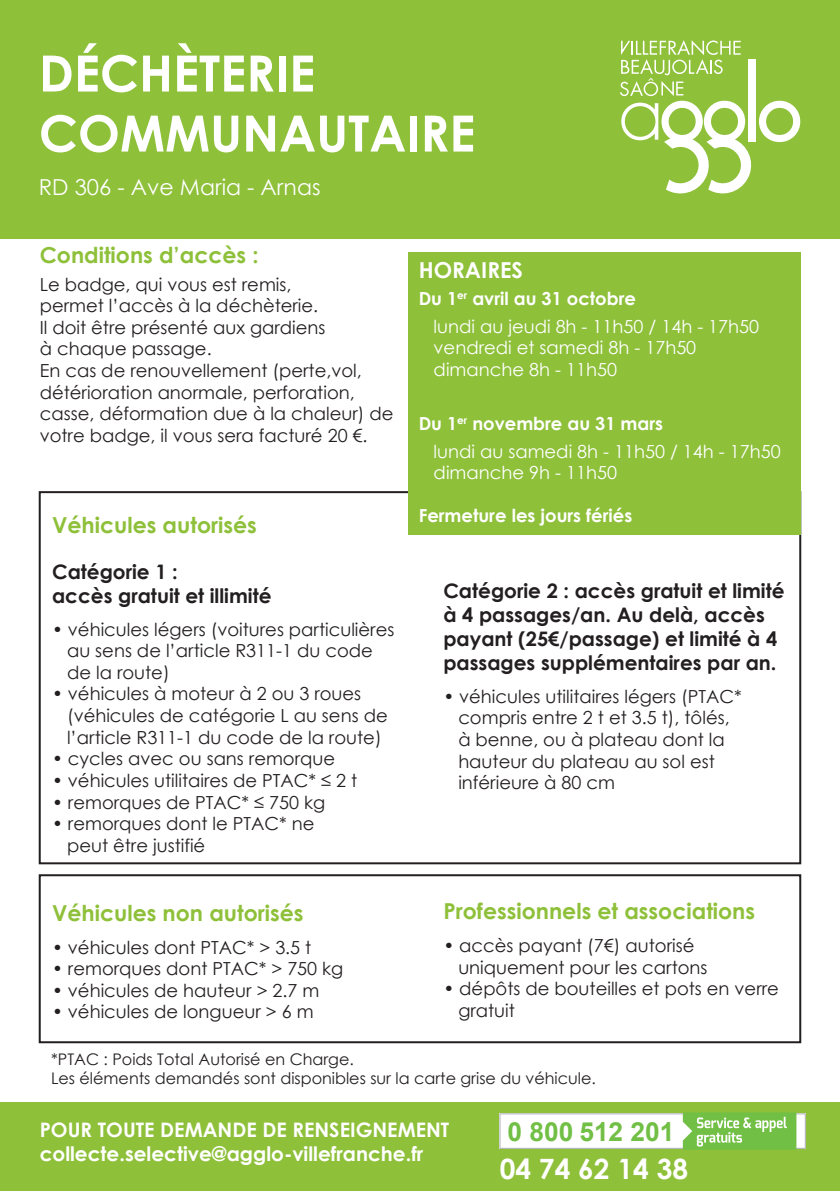
<style>
.page{position:relative;width:840px;height:1191px;background:#fff}
.page>*{position:absolute;margin:0;border:0;box-sizing:border-box;transform-origin:0 0}
.t1{font:700 50px "Century Gothic";color:#fff}
.t2{font:700 28px "Century Gothic";color:#fff}
.t3{font:700 26.4px "Arial";color:#71bf44}
.t4{font:700 22px "Century Gothic";color:#8ec03a}
.t5{font:22px "Century Gothic";color:#fff}
.t6{font:700 22px "Century Gothic";color:#fff}
.t7{font:700 20px/24px "Century Gothic";color:#231f20}
.t8{font:700 20px "Century Gothic";color:#fff}
.t9{font:18px/21.6px "Century Gothic";color:#231f20}
.t10{font:18px "Century Gothic";color:#fff}
.t11{font:700 18px "Century Gothic";color:#fff}
.t12{font:16px "Century Gothic";color:#231f20}
</style>
<div class="page">
<div style="left:0;top:0;width:839px;height:238px;background:#8ec03a"></div>
<div style="left:0;top:1102px;width:839px;height:89px;background:#8ec03a"></div>
<div style="left:39px;top:874px;width:761px;height:169px;border:2px solid #231f20"></div>
<div style="left:408px;top:252px;width:392px;height:282px;background:#8ec03a"></div>
<svg style="left:620px;top:40px;width:179px;height:153px"></svg>
<svg style="left:499px;top:1112px;width:306px;height:37px;background:#cee6be"></svg>
<p class="t1" style="left:39px;top:35px;width:278px">DÉCHÈTERIE</p>
<p class="t1" style="left:39px;top:95px;width:438px">COMMUNAUTAIRE</p>
<p class="t5" style="left:39px;top:172px;width:283px">RD 306 - Ave Maria - Arnas</p>
<p class="t4" style="left:40px;top:239px;width:220px">Conditions d’accès :</p>
<p class="t9" style="left:40px;top:273px;width:253px">Le badge, qui vous est remis,</p>
<p class="t9" style="left:40px;top:295px;width:280px">permet l’accès à la déchèterie.</p>
<p class="t9" style="left:40px;top:316px;width:287px">Il doit être présenté aux gardiens</p>
<p class="t9" style="left:40px;top:338px;width:173px">à chaque passage.</p>
<p class="t9" style="left:40px;top:359px;width:355px">En cas de renouvellement (perte,vol, détérioration anormale, perforation, casse, déformation due à la chaleur) de votre badge, il vous sera facturé 20 €.</p>
<p class="t4" style="left:52px;top:508px;width:206px">Véhicules autorisés</p>
<p class="t7" style="left:52px;top:558px;width:127px">Catégorie 1 :</p>
<p class="t7" style="left:52px;top:582px;width:221px">accès gratuit et illimité</p>
<p class="t9" style="left:67px;top:618px;width:328px;text-indent:-15px">• véhicules légers (voitures particulières au sens de l’article R311-1 du code de la route)</p>
<p class="t9" style="left:67px;top:683px;width:322px;text-indent:-15px">• véhicules à moteur à 2 ou 3 roues (véhicules de catégorie L au sens de</p>
<p class="t9" style="left:67px;top:726px;width:316px">l’article R311-1 du code de la route)</p>
<p class="t9" style="left:52px;top:747px;width:284px">• cycles avec ou sans remorque</p>
<p class="t9" style="left:52px;top:769px;width:306px">• véhicules utilitaires de PTAC* ≤ 2 t</p>
<p class="t9" style="left:52px;top:791px;width:274px">• remorques de PTAC* ≤ 750 kg</p>
<p class="t9" style="left:52px;top:812px;width:264px">• remorques dont le PTAC* ne</p>
<p class="t9" style="left:67px;top:834px;width:140px">peut être justifié</p>
<p class="t4" style="left:52px;top:896px;width:253px">Véhicules non autorisés</p>
<p class="t9" style="left:52px;top:936px;width:261px">• véhicules dont PTAC* &gt; 3.5 t</p>
<p class="t9" style="left:52px;top:957px;width:293px">• remorques dont PTAC* &gt; 750 kg</p>
<p class="t9" style="left:52px;top:979px;width:269px">• véhicules de hauteur &gt; 2.7 m</p>
<p class="t9" style="left:52px;top:1000px;width:263px">• véhicules de longueur &gt; 6 m</p>
<p class="t6" style="left:418px;top:253px;width:106px">HORAIRES</p>
<p class="t11" style="left:418px;top:285px;width:219px">Du 1<sup>er</sup> avril au 31 octobre</p>
<p class="t10" style="left:433px;top:313px;width:327px">lundi au jeudi 8h - 11h50 / 14h - 17h50</p>
<p class="t10" style="left:433px;top:335px;width:264px">vendredi et samedi 8h - 17h50</p>
<p class="t10" style="left:433px;top:357px;width:185px">dimanche 8h - 11h50</p>
<p class="t11" style="left:418px;top:410px;width:246px">Du 1<sup>er</sup> novembre au 31 mars</p>
<p class="t10" style="left:433px;top:438px;width:348px">lundi au samedi 8h - 11h50 / 14h - 17h50</p>
<p class="t10" style="left:433px;top:460px;width:185px">dimanche 9h - 11h50</p>
<p class="t11" style="left:418px;top:502px;width:215px">Fermeture les jours fériés</p>
<p class="t7" style="left:443px;top:578px;width:342px">Catégorie 2 : accès gratuit et limité à 4 passages/an. Au delà, accès payant (25€/passage) et limité à 4 passages supplémentaires par an.</p>
<p class="t9" style="left:443px;top:685px;width:300px;text-align:center">• véhicules utilitaires légers (PTAC* compris entre 2 t et 3.5 t), tôlés,</p>
<p class="t9" style="left:458px;top:728px;width:268px">à benne, ou à plateau dont la</p>
<p class="t9" style="left:458px;top:750px;width:258px">hauteur du plateau au sol est</p>
<p class="t9" style="left:458px;top:771px;width:158px">inférieure à 80 cm</p>
<p class="t4" style="left:443px;top:894px;width:313px">Professionnels et associations</p>
<p class="t9" style="left:443px;top:934px;width:252px">• accès payant (7€) autorisé</p>
<p class="t9" style="left:458px;top:956px;width:250px">uniquement pour les cartons</p>
<p class="t9" style="left:458px;top:977px;width:322px;text-indent:-15px">• dépôts de bouteilles et pots en verre gratuit</p>
<p class="t12" style="left:51px;top:1047px;width:304px">*PTAC : Poids Total Autorisé en Charge.</p>
<p class="t12" style="left:51px;top:1067px;width:546px">Les éléments demandés sont disponibles sur la carte grise du véhicule.</p>
<p class="t8" style="left:40px;top:1114px;width:411px">POUR TOUTE DEMANDE DE RENSEIGNEMENT</p>
<p class="t8" style="left:40px;top:1138px;width:385px">collecte.selective@agglo-villefranche.fr</p>
<h3 class="t3" style="left:507px;top:1113px;width:169px">0 800 512 201</h3>
<p class="t2" style="left:499px;top:1148px;width:190px">04 74 62 14 38</p>
</div>
